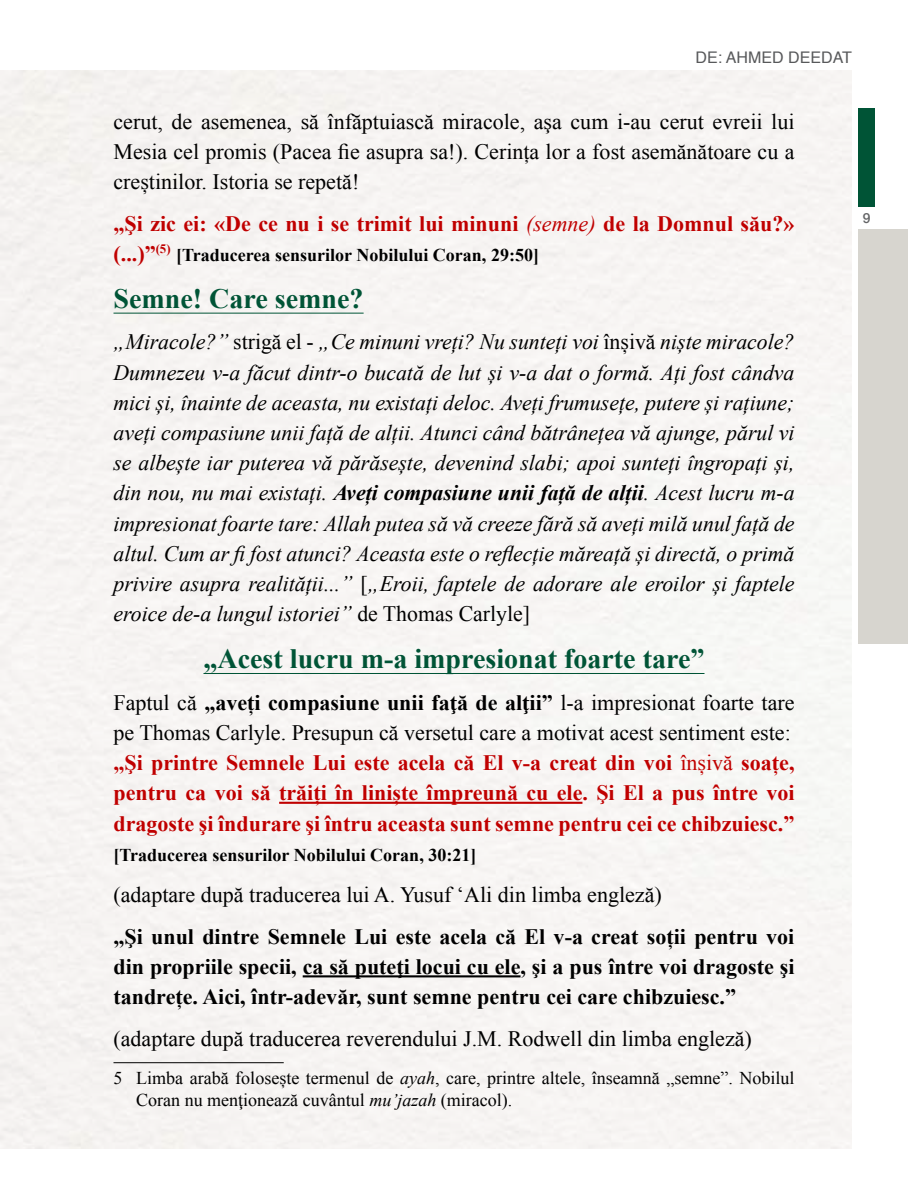
<style>
.page{position:relative;width:908px;height:1191px;background:#fff}
.page>*{position:absolute;margin:0;border:0;box-sizing:border-box;transform-origin:0 0}
.t1{font:700 28px "Times New Roman";color:#005436}
.t2{font:italic 22px/30.2px "Times New Roman";color:#000;text-align:justify}
.t3{font:700 22px/30.2px "Times New Roman";color:#c00000}
.t4{font:22px/30.2px "Times New Roman";color:#000;text-align:justify}
.t5{font:700 22px/30.2px "Times New Roman";color:#000;text-align:justify}
.t6{font:18px/21.6px "Times New Roman";color:#000}
.t7{font:700 18px "Times New Roman";color:#000}
.t8{font:16px "Helvetica";color:#58595b}
.t9{font:500 13.8px "Helvetica Neue";color:#636466}
.s1{font-weight:400;font-style:italic}
.s2{font-size:22px;color:#c00000}
.s3{font-style:normal}
.s4{font-weight:700}
.s5{font-weight:400;color:#000}
.s6{color:#000}
.s7{font-weight:400}
.s8{font-style:italic}
</style>
<div class="page">
<div style="left:0;top:71px;width:851px;height:1077px;background:#f7f4f3"></div>
<div style="left:858px;top:229px;width:49px;height:414px;background:#d7d5cf"></div>
<div style="left:858px;top:108px;width:17px;height:99px;background:#005436"></div>
<hr style="left:113px;top:313px;width:250px;height:1px;background:#005436">
<hr style="left:203px;top:673px;width:501px;height:1px;background:#005436">
<hr style="left:279px;top:801px;width:303px;height:3px;background:#c00000">
<hr style="left:302px;top:975px;width:218px;height:2px;background:#000">
<hr style="left:113px;top:1062px;width:170px;height:1px;background:#000">
<p class="t8" style="left:695px;top:45px;width:158px">DE: AHMED DEEDAT</p>
<p class="t4" style="left:113px;top:106px;width:682px">cerut, de asemenea, să înfăptuiască miracole, aşa cum i-au cerut evreii lui Mesia cel promis (Pacea fie asupra sa!). Cerința lor a fost asemănătoare cu a creștinilor. Istoria se repetă!</p>
<p class="t3" style="left:113px;top:207px;width:682px">„Şi zic ei: «De ce nu i se trimit lui minuni <span class="s1">(semne)</span> de la Domnul său?»</p>
<p class="t7" style="left:113px;top:242px;width:427px"><span class="s2">(...)”</span><sup>(5)</sup> [Traducerea sensurilor Nobilului Coran, 29:50]</p>
<p class="t1" style="left:113px;top:279px;width:251px">Semne! Care semne?</p>
<p class="t2" style="left:113px;top:326px;width:682px">„Miracole?” <span class="s3">strigă el -</span> „Ce minuni vreți? Nu sunteţi voi <span class="s3">înșivă</span> niște miracole?<br>Dumnezeu v-a făcut dintr-o bucată de lut și v-a dat o formă. Aţi fost cândva mici și, înainte de aceasta, nu existați deloc. Aveţi frumusețe, putere şi rațiune; aveți compasiune unii faţă de alţii. Atunci când bătrânețea vă ajunge, părul vi se albește iar puterea vă părăsește, devenind slabi; apoi sunteți îngropați şi, din nou, nu mai existați. <span class="s4">Aveți compasiune unii faţă de alţii</span>. Acest lucru m-a impresionat foarte tare: Allah putea să vă creeze fără să aveţi milă unul faţă de altul. Cum ar fi fost atunci? Aceasta este o reflecție măreață şi directă, o primă privire asupra realității...” <span class="s3">[</span>„Eroii, faptele de adorare ale eroilor şi faptele eroice de-a lungul istoriei” <span class="s3">de Thomas Carlyle]</span></p>
<p class="t1" style="left:203px;top:639px;width:502px">„Acest lucru m-a impresionat foarte tare”</p>
<p class="t3" style="left:113px;top:687px;width:682px"><span class="s5">Faptul că</span> <span class="s6">„aveți compasiune unii faţă de alţii”</span> <span class="s5">l-a impresionat foarte tare pe Thomas Carlyle. Presupun că versetul care a motivat acest sentiment este: </span>„Şi printre Semnele Lui este acela că El v-a creat din voi <span class="s7">înșivă</span> soațe, pentru ca voi să trăiți în liniște împreună cu ele. Şi El a pus între voi dragoste şi îndurare şi întru aceasta sunt semne pentru cei ce chibzuiesc.”</p>
<p class="t7" style="left:113px;top:842px;width:364px">[Traducerea sensurilor Nobilului Coran, 30:21]</p>
<p class="t4" style="left:113px;top:879px;width:549px">(adaptare după traducerea lui A. Yusuf ‘Ali din limba engleză)</p>
<p class="t5" style="left:113px;top:920px;width:682px">„Şi unul dintre Semnele Lui este acela că El v-a creat soții pentru voi din propriile specii, ca să puteţi locui cu ele, şi a pus între voi dragoste şi tandrețe. Aici, într-adevăr, sunt semne pentru cei care chibzuiesc.”</p>
<p class="t4" style="left:113px;top:1022px;width:639px">(adaptare după traducerea reverendului J.M. Rodwell din limba engleză)</p>
<p class="t6" style="left:136px;top:1067px;width:659px;text-indent:-23px">5 Limba arabă folosește termenul de <span class="s8">ayah</span>, care, printre altele, înseamnă „semne”. Nobilul<br>Coran nu menţionează cuvântul <span class="s8">mu’jazah</span> (miracol).</p>
<p class="t9" style="left:862px;top:207px;width:9px">9</p>
</div>
